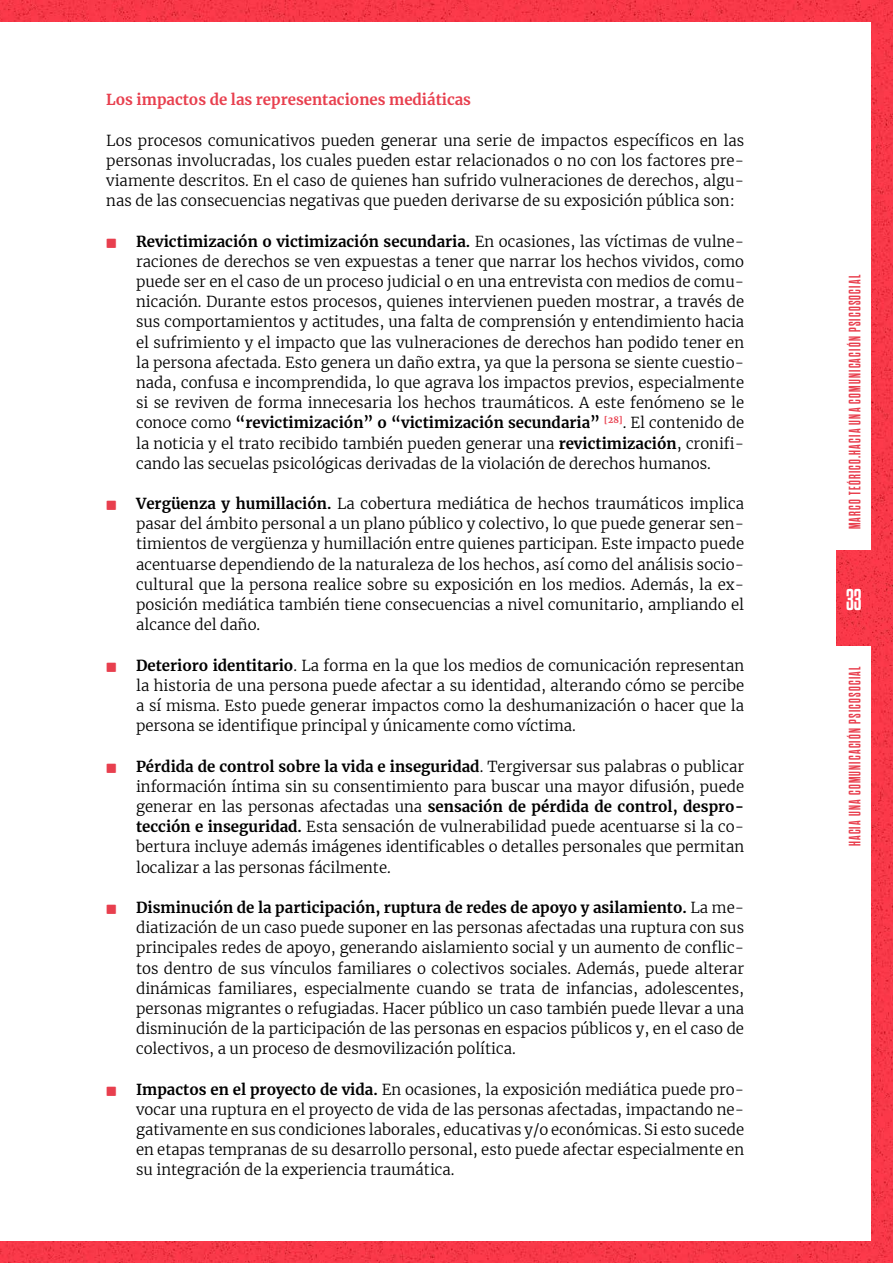
<style>
.page{position:relative;width:893px;height:1263px;background:#f83849}
.page>*{position:absolute;margin:0;border:0;box-sizing:border-box;transform-origin:0 0}
.t1{font:700 30px "Dharma Gothic M";color:#fff}
.t2{font:700 16.5px "Dharma Gothic M";letter-spacing:.075em;color:#e83f4e}
.Texto{font:300 15px/20.2px "Merriweather";color:#000;text-align:justify}
.Ladillos_1_1_1{font:700 15px "Merriweather";color:#e83f4e}
.t3{font:10.5px "icofont";color:#e83f4e}
.s1{font-weight:700}
</style>
<div class="page">
<div style="left:0;top:22px;width:871px;height:1219px;background:#fff"></div>
<img style="left:837px;top:551px;width:56px;height:94px">
<p class="Ladillos_1_1_1" style="left:106px;top:89px;width:366px">Los impactos de las representaciones mediáticas</p>
<p class="Texto" style="left:106px;top:130px;width:639px">Los procesos comunicativos pueden generar una serie de impactos específicos en las personas involucradas, los cuales pueden estar relacionados o no con los factores pre&shy;viamente descritos. En el caso de quienes han sufrido vulneraciones de derechos, algu&shy;nas de las consecuencias negativas que pueden derivarse de su exposición pública son:</p>
<p class="t3" style="left:106px;top:237px;width:12px">߻</p>
<p class="Texto" style="left:136px;top:231px;width:610px"><span class="s1">Revictimización o victimización secundaria.</span> En ocasiones, las víctimas de vulne&shy;raciones de derechos se ven expuestas a tener que narrar los hechos vividos, como puede ser en el caso de un proceso judicial o en una entrevista con medios de comu&shy;nicación. Durante estos procesos, quienes intervienen pueden mostrar, a través de sus comportamientos y actitudes, una falta de comprensión y entendimiento hacia el sufrimiento y el impacto que las vulneraciones de derechos han podido tener en la persona afectada. Esto genera un daño extra, ya que la persona se siente cuestio&shy;nada, confusa e incomprendida, lo que agrava los impactos previos, especialmente si se reviven de forma innecesaria los hechos traumáticos. A este fenómeno se le conoce como <span class="s1">“revictimización” o “victimización secundaria”</span> <sup>[28]</sup>. El contenido de la noticia y el trato recibido también pueden generar una <span class="s1">revictimización</span>, cronifi&shy;cando las secuelas psicológicas derivadas de la violación de derechos humanos.</p>
<p class="t3" style="left:106px;top:500px;width:12px">߻</p>
<p class="Texto" style="left:136px;top:493px;width:610px"><span class="s1">Vergüenza y humillación.</span> La cobertura mediática de hechos traumáticos implica pasar del ámbito personal a un plano público y colectivo, lo que puede generar sen&shy;timientos de vergüenza y humillación entre quienes participan. Este impacto puede acentuarse dependiendo de la naturaleza de los hechos, así como del análisis socio&shy;cultural que la persona realice sobre su exposición en los medios. Además, la ex&shy;posición mediática también tiene consecuencias a nivel comunitario, ampliando el alcance del daño.</p>
<p class="t3" style="left:106px;top:661px;width:12px">߻</p>
<p class="Texto" style="left:136px;top:655px;width:610px"><span class="s1">Deterioro identitario</span>. La forma en la que los medios de comunicación representan la historia de una persona puede afectar a su identidad, alterando cómo se percibe a sí misma. Esto puede generar impactos como la deshumanización o hacer que la persona se identifique principal y únicamente como víctima.</p>
<p class="t3" style="left:106px;top:762px;width:12px">߻</p>
<p class="Texto" style="left:136px;top:755px;width:610px"><span class="s1">Pérdida de control sobre la vida e inseguridad</span>. Tergiversar sus palabras o publicar información íntima sin su consentimiento para buscar una mayor difusión, puede generar en las personas afectadas una <span class="s1">sensación de pérdida de control, despro&shy;tección e inseguridad.</span> Esta sensación de vulnerabilidad puede acentuarse si la co&shy;bertura incluye además imágenes identificables o detalles personales que permitan localizar a las personas fácilmente.</p>
<p class="t3" style="left:106px;top:904px;width:12px">߻</p>
<p class="Texto" style="left:136px;top:897px;width:610px"><span class="s1">Disminución de la participación, ruptura de redes de apoyo y asilamiento.</span> La me&shy;diatización de un caso puede suponer en las personas afectadas una ruptura con sus principales redes de apoyo, generando aislamiento social y un aumento de conflic&shy;tos dentro de sus vínculos familiares o colectivos sociales. Además, puede alterar dinámicas familiares, especialmente cuando se trata de infancias, adolescentes, personas migrantes o refugiadas. Hacer público un caso también puede llevar a una disminución de la participación de las personas en espacios públicos y, en el caso de colectivos, a un proceso de desmovilización política.</p>
<p class="t3" style="left:106px;top:1085px;width:12px">߻</p>
<p class="Texto" style="left:136px;top:1079px;width:610px"><span class="s1">Impactos en el proyecto de vida.</span> En ocasiones, la exposición mediática puede pro&shy;vocar una ruptura en el proyecto de vida de las personas afectadas, impactando ne&shy;gativamente en sus condiciones laborales, educativas y/o económicas. Si esto sucede en etapas tempranas de su desarrollo personal, esto puede afectar especialmente en su integración de la experiencia traumática.</p>
<p class="t2" style="left:847px;top:529px;width:255px;rotate:-90deg">Marcoteórico.Haciaunacomunicación psicosocial</p>
<h1 class="t1" style="left:846px;top:585px;width:17px">33</h1>
<p class="t2" style="left:847px;top:846px;width:181px;rotate:-90deg">HACIA UNA COMUNICACIÓN PSICOSOCIAL</p>
</div>
